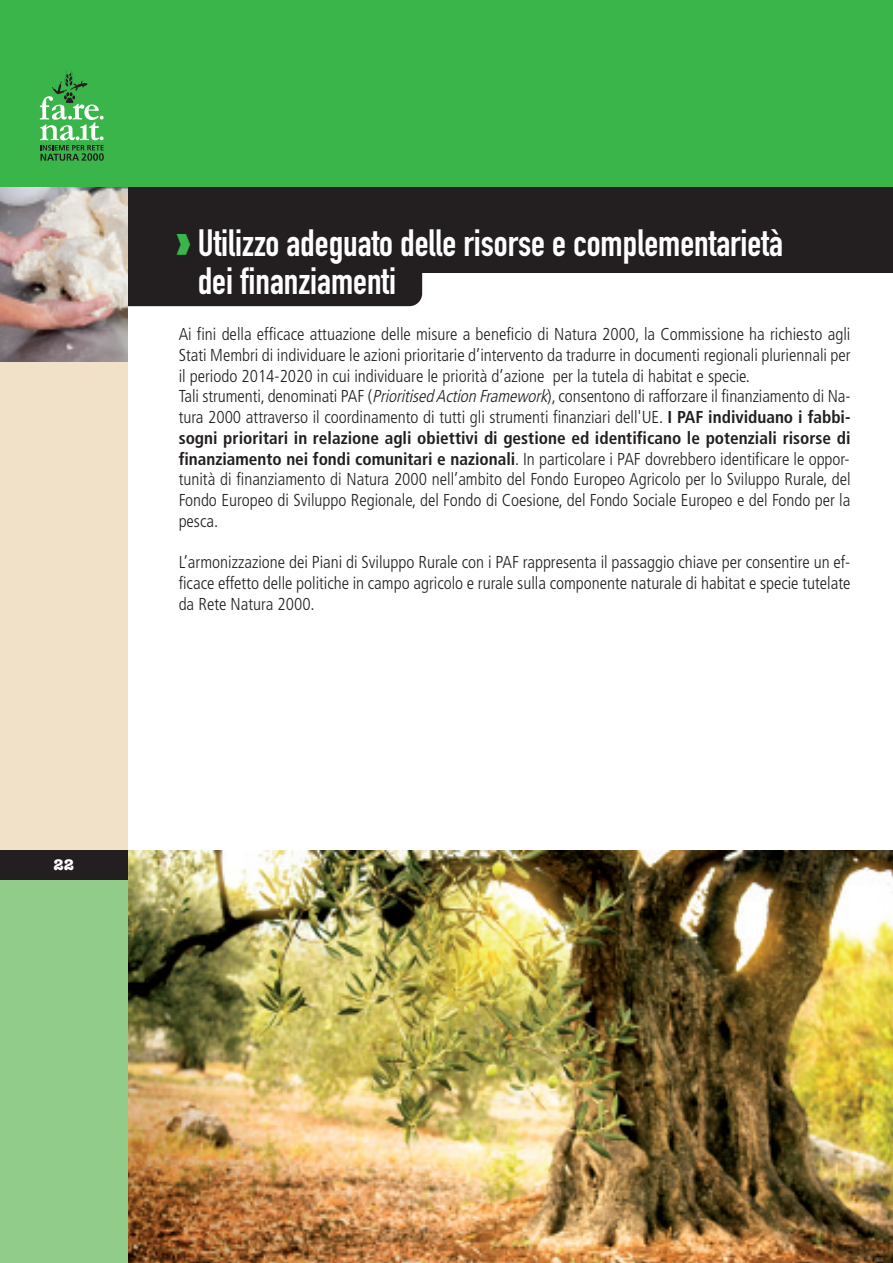
<style>
.page{position:relative;width:893px;height:1263px;background:#fff}
.page>*{position:absolute;margin:0;border:0;box-sizing:border-box;transform-origin:0 0}
.t1{font:37.5px/37.5px "DIN Engschrift Alternate";color:#fff}
.t2{font:300 condensed 17.25px/20.7px "Frutiger";color:#231f20}
.t3{font:700 15.75px "American Typewriter";color:#fff}
.s1{font-style:italic}
.s2{font-weight:700}
</style>
<div class="page">
<div style="left:95px;top:225px;width:327px;height:81px;background:#231f20;border-radius:13px"></div>
<div style="left:120px;top:183px;width:773px;height:89px;background:#231f20"></div>
<div style="left:0;top:0;width:128px;height:1263px;background:#f1e1c9"></div>
<img style="left:128px;top:850px;width:765px;height:413px">
<img style="left:0;top:187px;width:128px;height:174px">
<div style="left:0;top:850px;width:128px;height:413px;background:#91cc8a"></div>
<div style="left:0;top:850px;width:128px;height:30px;background:#231f20"></div>
<div style="left:0;top:0;width:893px;height:187px;background:#3ab54a"></div>
<svg style="left:40px;top:70px;width:64px;height:91px"></svg>
<p class="t3" style="left:53px;top:851px;width:22px">22</p>
<h1 class="t1" style="left:198px;top:228px;width:587px">Utilizzo adeguato delle risorse e complementarietà dei finanziamenti</h1>
<p class="t2" style="left:179px;top:325px;width:673px">Ai fini della efficace attuazione delle misure a beneficio di Natura 2000, la Commissione ha richiesto agli Stati Membri di individuare le azioni prioritarie d’intervento da tradurre in documenti regionali pluriennali per il periodo 2014-2020 in cui individuare le priorità d’azione per la tutela di habitat e specie.<br>Tali strumenti, denominati PAF (<span class="s1">PrioritisedActionFramework</span>), consentono di rafforzare il finanziamento di Na&shy;tura 2000 attraverso il coordinamento di tutti gli strumenti finanziari dell'UE. <span class="s2">I PAF individuano i fabbi&shy;sogni prioritari in relazione agli obiettivi di gestione ed identificano le potenziali risorse di finanziamento nei fondi comunitari e nazionali</span>. In particolare i PAF dovrebbero identificare le oppor&shy;tunità di finanziamento di Natura 2000 nell’ambito del Fondo Europeo Agricolo per lo Sviluppo Rurale, del Fondo Europeo di Sviluppo Regionale, del Fondo di Coesione, del Fondo Sociale Europeo e del Fondo per la pesca.</p>
<p class="t2" style="left:179px;top:553px;width:673px;text-align:justify">L’armonizzazione dei Piani di Sviluppo Rurale con i PAF rappresenta il passaggio chiave per consentire un ef&shy;ficace effetto delle politiche in campo agricolo e rurale sulla componente naturale di habitat e specie tutelate da Rete Natura 2000.</p>
</div>
